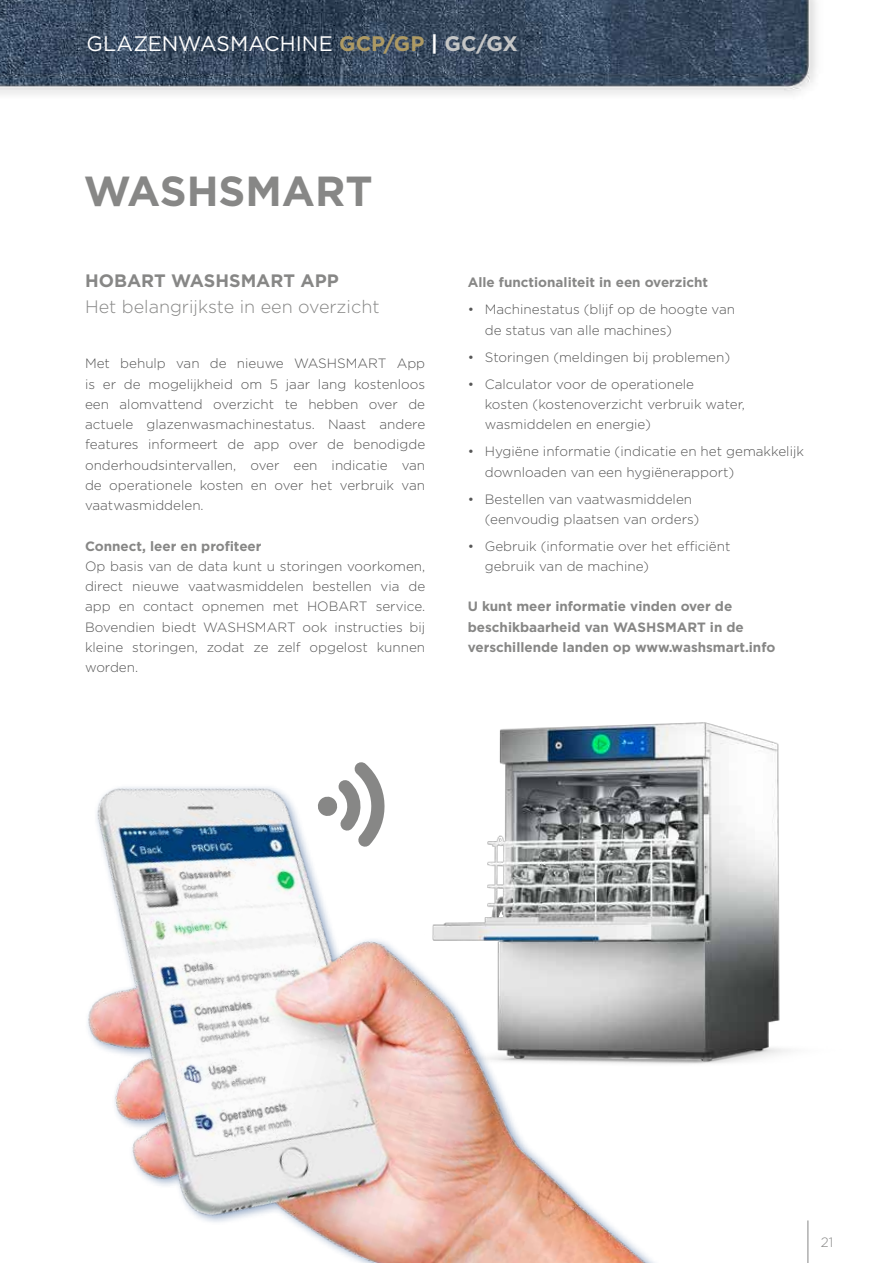
<style>
.page{position:relative;width:893px;height:1263px;background:#fff}
.page>*{position:absolute;margin:0;border:0;box-sizing:border-box;transform-origin:0 0}
.t1{font:700 42px "Gotham";color:#878786}
.t2{font:21px "Gotham";letter-spacing:.005em;color:#fff}
.t3{font:300 18px "Gotham";color:#878786}
.t4{font:700 18px "Gotham";color:#878786}
.t5{font:300 13.5px/20.2px "Gotham";color:#565656}
.t6{font:700 13.5px/20.2px "Gotham";color:#878786}
.t7{font:300 13.5px "Gotham";color:#878786}
.s1{font-weight:700;color:#ae9a63}
.s2{font-weight:700}
.s3{font-weight:700;color:#c5c6c6}
</style>
<div class="page">
<img style="left:87px;top:722px;width:722px;height:541px">
<svg style="left:317px;top:761px;width:74px;height:86px"></svg>
<img style="left:0;top:0;width:816px;height:95px">
<h2 class="t2" style="left:86px;top:30px;width:433px">GLAZENWASMACHINE <span class="s1">GCP/GP</span> <span class="s2">|</span> <span class="s3">GC/GX</span></h2>
<h1 class="t1" style="left:84px;top:164px;width:291px">WASHSMART</h1>
<h3 class="t4" style="left:85px;top:269px;width:255px">HOBART WASHSMART APP</h3>
<h3 class="t3" style="left:85px;top:295px;width:296px">Het belangrijkste in een overzicht</h3>
<p class="t5" style="left:85px;top:353px;width:342px;text-align:justify">Met behulp van de nieuwe WASHSMART App is er de mogelijkheid om 5 jaar lang kostenloos een alomvattend overzicht te hebben over de actuele glazenwasmachinestatus. Naast andere features informeert de app over de benodigde onderhoudsintervallen, over een indicatie van de operationele kosten en over het verbruik van vaatwasmiddelen.</p>
<p class="t6" style="left:85px;top:536px;width:178px">Connect, leer en profiteer</p>
<p class="t5" style="left:85px;top:556px;width:342px;text-align:justify">Op basis van de data kunt u storingen voorkomen, direct nieuwe vaatwasmiddelen bestellen via de app en contact opnemen met HOBART service.<br>Bovendien biedt WASHSMART ook instructies bij kleine storingen, zodat ze zelf opgelost kunnen worden.</p>
<p class="t6" style="left:468px;top:272px;width:242px">Alle functionaliteit in een overzicht</p>
<p class="t5" style="left:485px;top:299px;width:252px;text-indent:-17px">• Machinestatus (blijf op de hoogte van de status van alle machines)</p>
<p class="t5" style="left:468px;top:346px;width:264px">• Storingen (meldingen bij problemen)</p>
<p class="t5" style="left:485px;top:373px;width:262px;text-indent:-17px">• Calculator voor de operationele<br>kosten (kostenoverzicht verbruik water, wasmiddelen en energie)</p>
<p class="t5" style="left:485px;top:441px;width:321px;text-indent:-17px">• Hygiëne informatie (indicatie en het gemakkelijk downloaden van een hygiënerapport)</p>
<p class="t5" style="left:485px;top:488px;width:216px;text-indent:-17px">• Bestellen van vaatwasmiddelen (eenvoudig plaatsen van orders)</p>
<p class="t5" style="left:485px;top:536px;width:247px;text-indent:-17px">• Gebruik (informatie over het efficiënt gebruik van de machine)</p>
<p class="t6" style="left:468px;top:596px;width:309px">U kunt meer informatie vinden over de beschikbaarheid van WASHSMART in de verschillende landen op www.washsmart.info</p>
<p class="t7" style="left:821px;top:1234px;width:14px">21</p>
</div>
